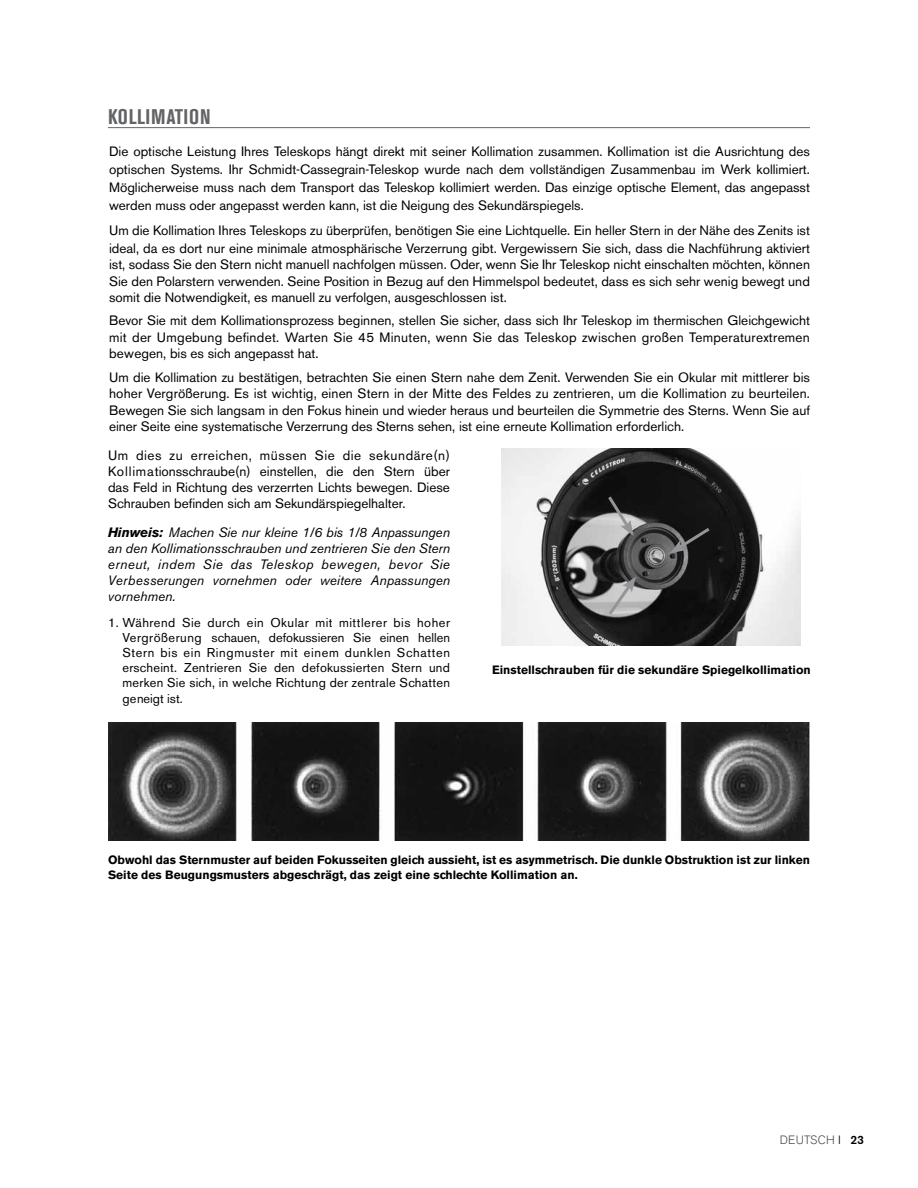
<style>
.page{position:relative;width:918px;height:1188px;background:#fff}
.page>*{position:absolute;margin:0;border:0;box-sizing:border-box;transform-origin:0 0}
.t1{font:700 condensed 21px "Akzidenz Grotesk BE";letter-spacing:.025em;color:#636466}
.t2{font:13.5px/16.5px "Akzidenz Grotesk BE";color:#000}
.t3{font:italic 13.5px/16.2px "Akzidenz Grotesk BE";color:#000;text-align:justify}
.t4{font:12.75px/15px "Akzidenz Grotesk BE";letter-spacing:.02em;color:#000;text-align:justify}
.t5{font:700 12px/14.4px "Akzidenz Grotesk BE";color:#000}
.t6{font:300 12px "Akzidenz Grotesk BE";letter-spacing:.02em;color:#4d4d4f}
.s1{font-weight:700}
.s2{color:#000}
.s3{font-weight:500;color:#000}
</style>
<div class="page">
<hr style="left:108px;top:127px;width:702px;height:1px;background:#636466">
<img style="left:501px;top:449px;width:299px;height:196px">
<svg style="left:670px;top:525px;width:43px;height:28px"></svg>
<svg style="left:606px;top:576px;width:30px;height:42px"></svg>
<svg style="left:605px;top:493px;width:29px;height:43px"></svg>
<img style="left:108px;top:723px;width:702px;height:118px">
<h1 class="t1" style="left:108px;top:104px;width:104px">KOLLIMATION</h1>
<p class="t2" style="left:109px;top:142px;width:702px;line-height:18px">Die optische Leistung Ihres Teleskops hängt direkt mit seiner Kollimation zusammen. Kollimation ist die Ausrichtung des optischen Systems. Ihr Schmidt-Cassegrain-Teleskop wurde nach dem vollständigen Zusammenbau im Werk kollimiert.<br>Möglicherweise muss nach dem Transport das Teleskop kollimiert werden. Das einzige optische Element, das angepasst werden muss oder angepasst werden kann, ist die Neigung des Sekundärspiegels.</p>
<p class="t2" style="left:109px;top:221px;width:702px;line-height:18px">Um die Kollimation Ihres Teleskops zu überprüfen, benötigen Sie eine Lichtquelle. Ein heller Stern in der Nähe des Zenits ist ideal, da es dort nur eine minimale atmosphärische Verzerrung gibt. Vergewissern Sie sich, dass die Nachführung aktiviert</p>
<p class="t2" style="left:109px;top:256px;width:702px;text-align:justify">ist, sodass Sie den Stern nicht manuell nachfolgen müssen. Oder, wenn Sie Ihr Teleskop nicht einschalten möchten, können Sie den Polarstern verwenden. Seine Position in Bezug auf den Himmelspol bedeutet, dass es sich sehr wenig bewegt und somit die Notwendigkeit, es manuell zu verfolgen, ausgeschlossen ist.</p>
<p class="t2" style="left:109px;top:312px;width:702px;text-align:justify">Bevor Sie mit dem Kollimationsprozess beginnen, stellen Sie sicher, dass sich Ihr Teleskop im thermischen Gleichgewicht mit der Umgebung befindet. Warten Sie 45 Minuten, wenn Sie das Teleskop zwischen großen Temperaturextremen bewegen, bis es sich angepasst hat.</p>
<p class="t2" style="left:109px;top:369px;width:703px">Um die Kollimation zu bestätigen, betrachten Sie einen Stern nahe dem Zenit. Verwenden Sie ein Okular mit mittlerer bis hoher Vergrößerung. Es ist wichtig, einen Stern in der Mitte des Feldes zu zentrieren, um die Kollimation zu beurteilen.<br>Bewegen Sie sich langsam in den Fokus hinein und wieder heraus und beurteilen die Symmetrie des Sterns. Wenn Sie auf einer Seite eine systematische Verzerrung des Sterns sehen, ist eine erneute Kollimation erforderlich.</p>
<p class="t2" style="left:108px;top:447px;width:344px;text-align:justify">Um dies zu erreichen, müssen Sie die sekundäre(n)<br>Kollimationsschraube(n) einstellen, die den Stern über das Feld in Richtung des verzerrten Lichts bewegen. Diese Schrauben befinden sich am Sekundärspiegelhalter.</p>
<p class="t3" style="left:108px;top:524px;width:344px"><span class="s1">Hinweis:</span> Machen Sie nur kleine 1/6 bis 1/8 Anpassungen an den Kollimationsschrauben und zentrieren Sie den Stern erneut, indem Sie das Teleskop bewegen, bevor Sie Verbesserungen vornehmen oder weitere Anpassungen vornehmen.</p>
<p class="t4" style="left:122px;top:616px;width:329px;text-indent:-14px">1. Während Sie durch ein Okular mit mittlerer bis hoher Vergrößerung schauen, defokussieren Sie einen hellen Stern bis ein Ringmuster mit einem dunklen Schatten erscheint. Zentrieren Sie den defokussierten Stern und merken Sie sich, in welche Richtung der zentrale Schatten geneigt ist.</p>
<p class="t5" style="left:492px;top:662px;width:320px">Einstellschrauben für die sekundäre Spiegelkollimation</p>
<p class="t5" style="left:108px;top:853px;width:703px">Obwohl das Sternmuster auf beiden Fokusseiten gleich aussieht, ist es asymmetrisch. Die dunkle Obstruktion ist zur linken<br>Seite des Beugungsmusters abgeschrägt, das zeigt eine schlechte Kollimation an.</p>
<p class="t6" style="left:780px;top:1133px;width:86px">DEUTSCH <span class="s2">I</span> <span class="s3">23</span></p>
</div>
